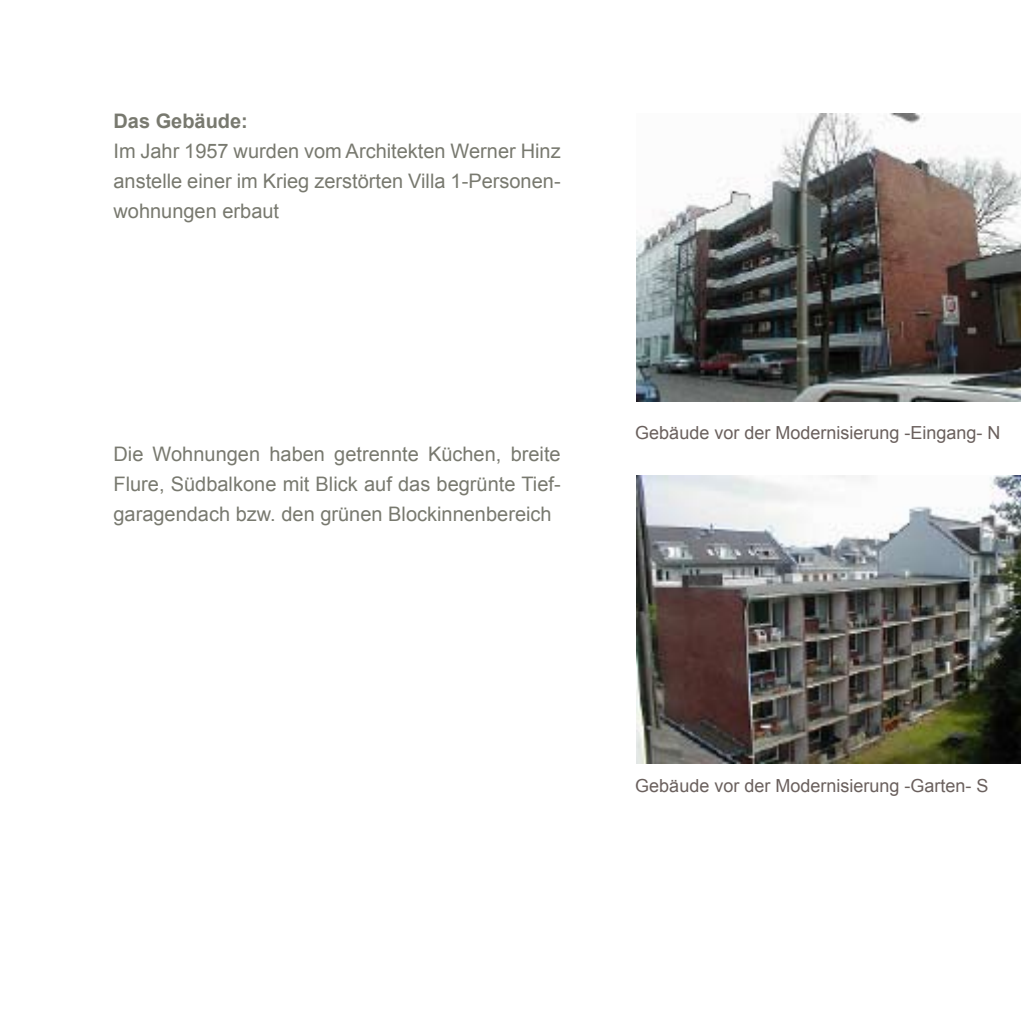
<style>
.page{position:relative;width:1021px;height:1021px;background:#fff}
.page>*{position:absolute;margin:0;border:0;box-sizing:border-box;transform-origin:0 0}
.t1{font:20px/30px "Arial";color:#78796f;text-align:justify}
.t2{font:700 20px "Arial";color:#78796f}
.t3{font:18px "Arial";color:#6a605d}
</style>
<div class="page">
<img style="left:637px;top:113px;width:383px;height:288px">
<img style="left:637px;top:475px;width:383px;height:288px">
<p class="t2" style="left:113px;top:108px;width:136px">Das Gebäude:</p>
<p class="t1" style="left:113px;top:136px;width:449px">Im Jahr 1957 wurden vom Architekten Werner Hinz anstelle einer im Krieg zerstörten Villa 1-Personen&shy;wohnungen erbaut</p>
<p class="t1" style="left:113px;top:438px;width:449px">Die Wohnungen haben getrennte Küchen, breite Flure, Südbalkone mit Blick auf das begrünte Tief&shy;garagendach bzw. den grünen Blockinnenbereich</p>
<p class="t3" style="left:635px;top:420px;width:367px">Gebäude vor der Modernisierung -Eingang- N</p>
<p class="t3" style="left:635px;top:773px;width:355px">Gebäude vor der Modernisierung -Garten- S</p>
</div>
